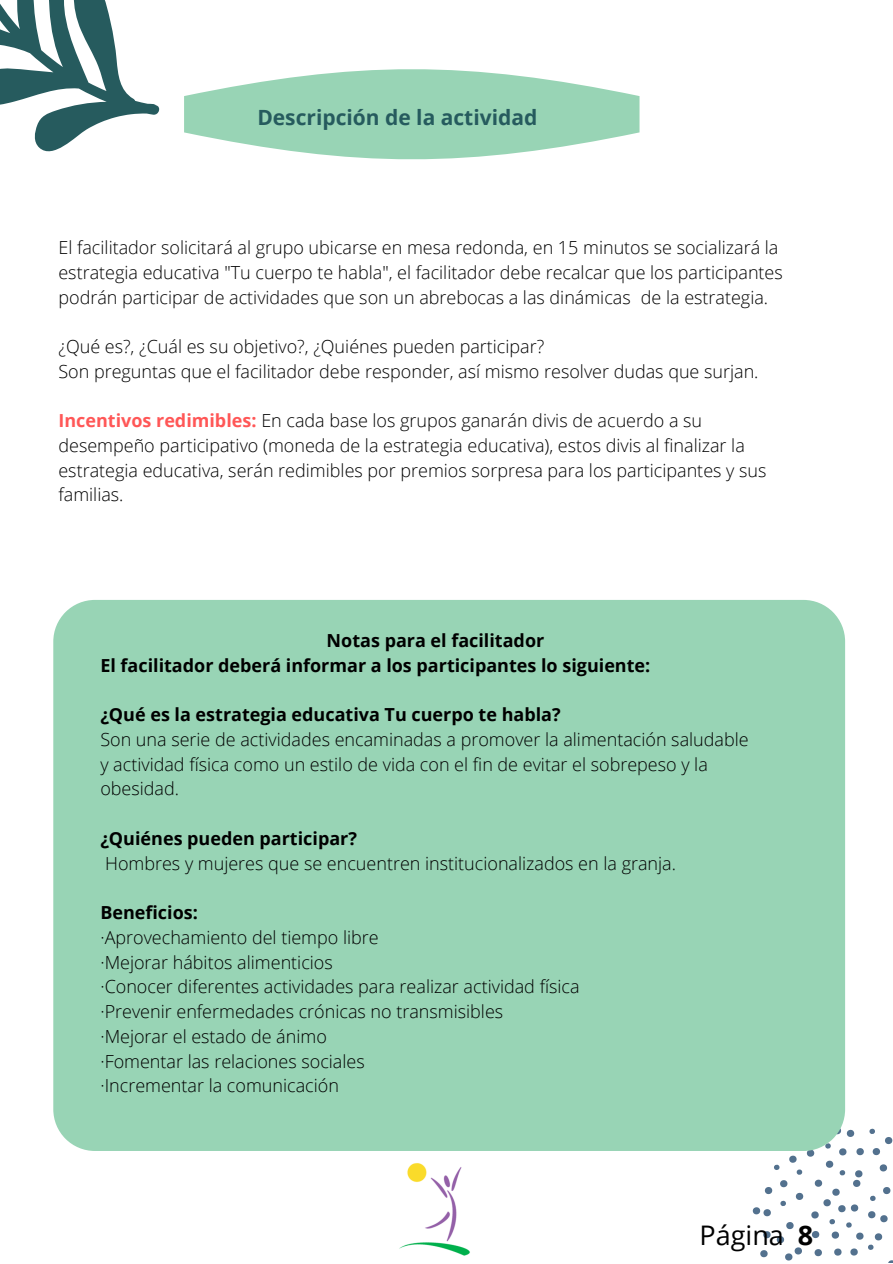
<style>
.page{position:relative;width:893px;height:1264px;background:#fff}
.page>*{position:absolute;margin:0;border:0;box-sizing:border-box;transform-origin:0 0}
.t1{font:27px "Open Sans";color:#000}
.t2{font:700 21px "Open Sans";color:#265b5e}
.t3{font:300 18px/24.8px "Open Sans";color:#000}
.t4{font:700 18px/24.8px "Open Sans";color:#000}
.s1{font-weight:700;color:#ff5757}
.s2{font-weight:700}
</style>
<div class="page">
<svg style="left:0;top:0;width:160px;height:152px"></svg>
<svg style="left:752px;top:1128px;width:141px;height:134px"></svg>
<img style="left:393px;top:1150px;width:85px;height:106px">
<svg style="left:184px;top:69px;width:455px;height:90px"></svg>
<div style="left:53px;top:600px;width:792px;height:550px;background:#98d4b5"></div>
<p class="t2" style="left:257px;top:102px;width:281px">Descripción de la actividad</p>
<p class="t3" style="left:58px;top:235px;width:725px">El facilitador solicitará al grupo ubicarse en mesa redonda, en 15 minutos se socializará la estrategia educativa "Tu cuerpo te habla", el facilitador debe recalcar que los participantes podrán participar de actividades que son un abrebocas a las dinámicas de la estrategia.</p>
<p class="t3" style="left:58px;top:333px;width:701px">¿Qué es?, ¿Cuál es su objetivo?, ¿Quiénes pueden participar?<br>Son preguntas que el facilitador debe responder, así mismo resolver dudas que surjan.</p>
<p class="t3" style="left:58px;top:408px;width:709px"><span class="s1">Incentivos redimibles:</span> En cada base los grupos ganarán divis de acuerdo a su desempeño participativo (moneda de la estrategia educativa), estos divis al finalizar la estrategia educativa, serán redimibles por premios sorpresa para los participantes y sus familias.</p>
<p class="t4" style="left:100px;top:627px;width:551px;text-indent:226px">Notas para el facilitador<br>El facilitador deberá informar a los participantes lo siguiente:</p>
<p class="t4" style="left:100px;top:701px;width:461px">¿Qué es la estrategia educativa Tu cuerpo te habla?</p>
<p class="t3" style="left:100px;top:726px;width:649px">Son una serie de actividades encaminadas a promover la alimentación saludable y actividad física como un estilo de vida con el fin de evitar el sobrepeso y la obesidad.</p>
<p class="t4" style="left:100px;top:825px;width:258px">¿Quiénes pueden participar?</p>
<p class="t3" style="left:105px;top:850px;width:572px">Hombres y mujeres que se encuentren institucionalizados en la granja.</p>
<p class="t4" style="left:100px;top:899px;width:99px">Beneficios:</p>
<p class="t3" style="left:100px;top:924px;width:480px">·Aprovechamiento del tiempo libre<br>·Mejorar hábitos alimenticios<br>·Conocer diferentes actividades para realizar actividad física ·Prevenir enfermedades crónicas no transmisibles<br>·Mejorar el estado de ánimo<br>·Fomentar las relaciones sociales<br>·Incrementar la comunicación</p>
<h1 class="t1" style="left:699px;top:1216px;width:115px">Página <span class="s2">8</span></h1>
</div>
